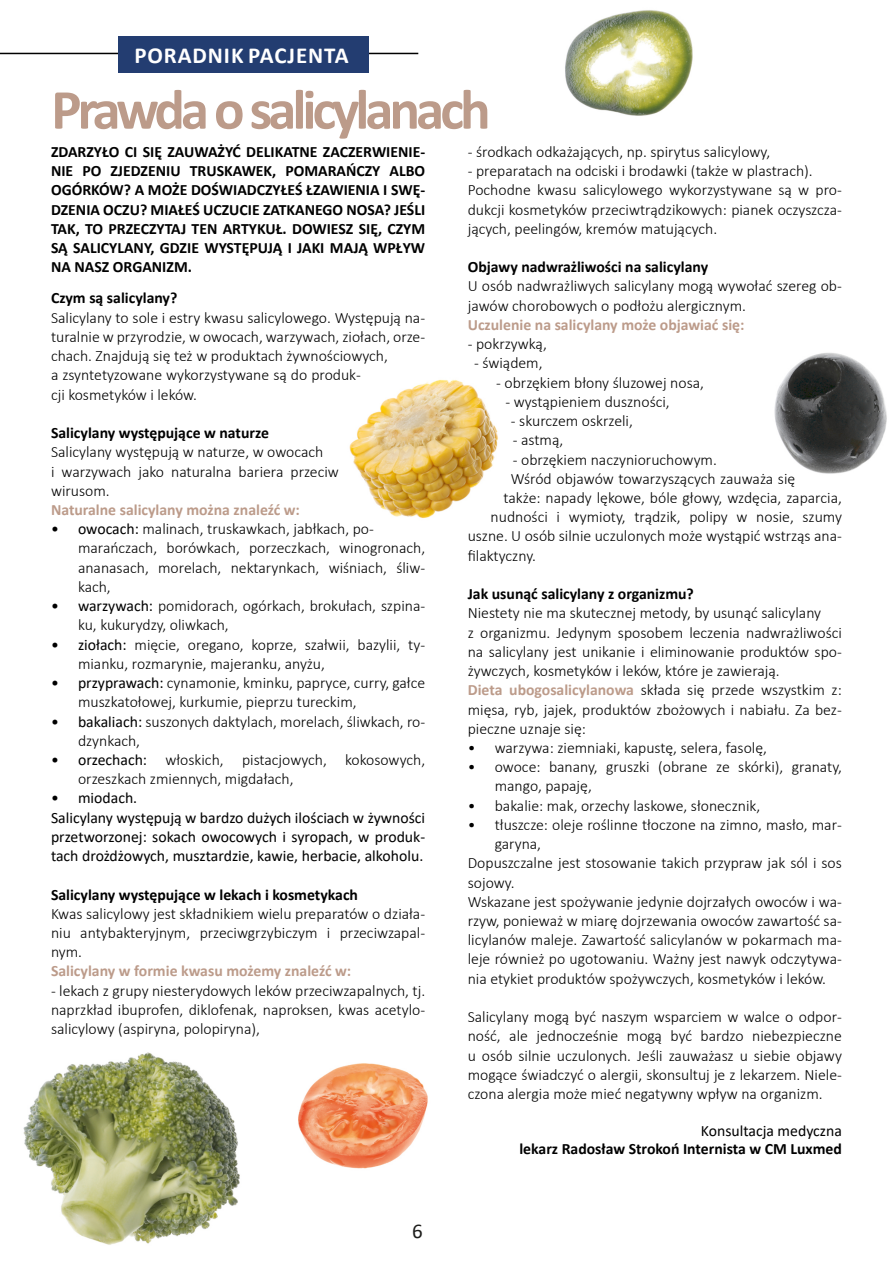
<style>
.page{position:relative;width:893px;height:1263px;background:#fff}
.page>*{position:absolute;margin:0;border:0;box-sizing:border-box;transform-origin:0 0}
.t1{font:700 57px "Calibri";letter-spacing:-.07em;color:#bc9b8a}
.t2{font:700 22.95px "Calibri";letter-spacing:.04em;color:#fff}
.t3{font:21px "Calibri";color:#1d1d1b}
.t4{font:300 15.75px/19.2px "Calibri";color:#000}
.t5{font:700 15.75px/19.2px "Calibri";color:#000;text-align:justify}
.t6{font:15.75px/19.2px "Calibri";color:#000}
.t7{font:700 15.75px "Calibri";color:#bc9b8a}
.s1{font-weight:400}
.s2{font-weight:700;color:#bc9b8a}
</style>
<div class="page">
<img style="left:349px;top:380px;width:149px;height:138px">
<hr style="left:0;top:53px;width:418px;height:1px;background:#000">
<div style="left:118px;top:36px;width:251px;height:37px;background:#233d71"></div>
<img style="left:298px;top:1063px;width:130px;height:106px">
<img style="left:23px;top:1052px;width:217px;height:193px">
<img style="left:774px;top:353px;width:113px;height:121px">
<img style="left:565px;top:10px;width:128px;height:106px">
<h2 class="t2" style="left:134px;top:46px;width:216px">PORADNIK PACJENTA</h2>
<h1 class="t1" style="left:51px;top:86px;width:441px">Prawda o salicylanach</h1>
<p class="t5" style="left:51px;top:143px;width:376px">ZDARZYŁO CI SIĘ ZAUWAŻYĆ DELIKATNE ZACZERWIENIE-NIE PO ZJEDZENIU TRUSKAWEK, POMARAŃCZY ALBO OGÓRKÓW? A MOŻE DOŚWIADCZYŁEŚ ŁZAWIENIA I SWĘ-DZENIA OCZU? MIAŁEŚ UCZUCIE ZATKANEGO NOSA? JEŚLI TAK, TO PRZECZYTAJ TEN ARTYKUŁ. DOWIESZ SIĘ, CZYM SĄ SALICYLANY, GDZIE WYSTĘPUJĄ I JAKI MAJĄ WPŁYW NA NASZ ORGANIZM.</p>
<p class="t5" style="left:51px;top:290px;width:128px">Czym są salicylany?</p>
<p class="t4" style="left:51px;top:309px;width:376px">Salicylany to sole i estry kwasu salicylowego. Występują na&shy;turalnie w przyrodzie, w owocach, warzywach, ziołach, orze&shy;chach. Znajdują się też w produktach żywnościowych,<br>a zsyntetyzowane wykorzystywane są do produk-<br>cji kosmetyków i leków.</p>
<p class="t5" style="left:51px;top:424px;width:219px">Salicylany występujące w naturze</p>
<p class="t4" style="left:51px;top:444px;width:289px">Salicylany występują w naturze, w owocach<br>i warzywach jako naturalna bariera przeciw wirusom.</p>
<p class="t7" style="left:51px;top:503px;width:250px">Naturalne salicylany można znaleźć w:</p>
<p class="t4" style="left:78px;top:521px;width:349px;text-indent:-27px"><span class="s1">• owocach:</span> malinach, truskawkach, jabłkach, po&shy;marańczach, borówkach, porzeczkach, winogronach, ananasach, morelach, nektarynkach, wiśniach, śliw&shy;kach,</p>
<p class="t4" style="left:78px;top:598px;width:349px;text-indent:-27px"><span class="s1">• warzywach:</span> pomidorach, ogórkach, brokułach, szpina&shy;ku, kukurydzy, oliwkach,</p>
<p class="t4" style="left:78px;top:636px;width:349px;text-indent:-27px"><span class="s1">• ziołach:</span> mięcie, oregano, koprze, szałwii, bazylii, ty&shy;mianku, rozmarynie, majeranku, anyżu,</p>
<p class="t4" style="left:78px;top:674px;width:349px;text-indent:-27px"><span class="s1">• przyprawach:</span> cynamonie, kminku, papryce, curry, gałce muszkatołowej, kurkumie, pieprzu tureckim,</p>
<p class="t4" style="left:78px;top:713px;width:349px;text-indent:-27px"><span class="s1">• bakaliach:</span> suszonych daktylach, morelach, śliwkach, ro&shy;dzynkach,</p>
<p class="t4" style="left:78px;top:751px;width:349px;text-indent:-27px"><span class="s1">• orzechach:</span> włoskich, pistacjowych, kokosowych, orzeszkach zmiennych, migdałach,</p>
<p class="t6" style="left:51px;top:790px;width:376px">• miodach.<br>Salicylany występują w bardzo dużych ilościach w żywności przetworzonej: sokach owocowych i syropach, w produk&shy;tach drożdżowych, musztardzie, kawie, herbacie, alkoholu.</p>
<p class="t5" style="left:51px;top:886px;width:309px">Salicylany występujące w lekach i kosmetykach</p>
<p class="t4" style="left:51px;top:905px;width:376px;text-align:justify">Kwas salicylowy jest składnikiem wielu preparatów o działa&shy;niu antybakteryjnym, przeciwgrzybiczym i przeciwzapal&shy;nym.</p>
<p class="t7" style="left:51px;top:965px;width:302px">Salicylany w formie kwasu możemy znaleźć w:</p>
<p class="t4" style="left:51px;top:982px;width:376px;text-align:justify">- lekach z grupy niesterydowych leków przeciwzapalnych, tj. naprzkład ibuprofen, diklofenak, naproksen, kwas acetylo&shy;salicylowy (aspiryna, polopiryna),</p>
<p class="t4" style="left:468px;top:143px;width:304px">- środkach odkażających, np. spirytus salicylowy,</p>
<p class="t4" style="left:468px;top:163px;width:376px">- preparatach na odciski i brodawki (także w plastrach).<br>Pochodne kwasu salicylowego wykorzystywane są w pro&shy;dukcji kosmetyków przeciwtrądzikowych: pianek oczyszcza&shy;jących, peelingów, kremów matujących.</p>
<p class="t5" style="left:468px;top:259px;width:242px">Objawy nadwrażliwości na salicylany</p>
<p class="t4" style="left:468px;top:278px;width:376px">U osób nadwrażliwych salicylany mogą wywołać szereg ob&shy;jawów chorobowych o podłożu alergicznym.</p>
<p class="t7" style="left:468px;top:318px;width:278px">Uczulenie na salicylany może objawiać się:</p>
<p class="t4" style="left:468px;top:336px;width:81px">- pokrzywką,</p>
<p class="t4" style="left:474px;top:355px;width:70px">- świądem,</p>
<p class="t4" style="left:496px;top:374px;width:209px">- obrzękiem błony śluzowej nosa,</p>
<p class="t4" style="left:505px;top:393px;width:166px">- wystąpieniem duszności,</p>
<p class="t4" style="left:511px;top:412px;width:124px">- skurczem oskrzeli,</p>
<p class="t4" style="left:513px;top:432px;width:52px">- astmą,</p>
<p class="t4" style="left:513px;top:451px;width:206px">- obrzękiem naczynioruchowym.</p>
<p class="t4" style="left:511px;top:470px;width:286px">Wśród objawów towarzyszących zauważa się</p>
<p class="t4" style="left:504px;top:489px;width:340px">także: napady lękowe, bóle głowy, wzdęcia, zaparcia,</p>
<p class="t4" style="left:491px;top:509px;width:353px">nudności i wymioty, trądzik, polipy w nosie, szumy</p>
<p class="t4" style="left:468px;top:528px;width:376px">uszne. U osób silnie uczulonych może wystąpić wstrząs ana-</p>
<p class="t4" style="left:468px;top:547px;width:70px">filaktyczny.</p>
<p class="t5" style="left:468px;top:586px;width:228px">Jak usunąć salicylany z organizmu?</p>
<p class="t4" style="left:468px;top:605px;width:376px">Niestety nie ma skutecznej metody, by usunąć salicylany<br>z organizmu. Jedynym sposobem leczenia nadwrażliwości na salicylany jest unikanie i eliminowanie produktów spo&shy;żywczych, kosmetyków i leków, które je zawierają.<br><span class="s2">Dieta ubogosalicylanowa</span> składa się przede wszystkim z: mięsa, ryb, jajek, produktów zbożowych i nabiału. Za bez&shy;pieczne uznaje się:</p>
<p class="t4" style="left:468px;top:739px;width:301px">• warzywa: ziemniaki, kapustę, selera, fasolę,</p>
<p class="t4" style="left:495px;top:759px;width:349px;text-indent:-27px">• owoce: banany, gruszki (obrane ze skórki), granaty, mango, papaję,</p>
<p class="t4" style="left:468px;top:797px;width:294px">• bakalie: mak, orzechy laskowe, słonecznik,</p>
<p class="t4" style="left:468px;top:816px;width:376px">• tłuszcze: oleje roślinne tłoczone na zimno, masło, mar-</p>
<p class="t4" style="left:495px;top:835px;width:48px">garyna,</p>
<p class="t4" style="left:468px;top:855px;width:376px">Dopuszczalne jest stosowanie takich przypraw jak sól i sos</p>
<p class="t4" style="left:468px;top:874px;width:48px">sojowy.</p>
<p class="t4" style="left:468px;top:893px;width:376px">Wskazane jest spożywanie jedynie dojrzałych owoców i wa-</p>
<p class="t4" style="left:468px;top:912px;width:376px">rzyw, ponieważ w miarę dojrzewania owoców zawartość sa-</p>
<p class="t4" style="left:468px;top:932px;width:376px">licylanów maleje. Zawartość salicylanów w pokarmach ma-</p>
<p class="t4" style="left:468px;top:951px;width:376px">leje również po ugotowaniu. Ważny jest nawyk odczytywa-</p>
<p class="t4" style="left:468px;top:970px;width:360px">nia etykiet produktów spożywczych, kosmetyków i leków.</p>
<p class="t4" style="left:468px;top:1009px;width:376px;text-align:justify">Salicylany mogą być naszym wsparciem w walce o odpor&shy;ność, ale jednocześnie mogą być bardzo niebezpieczne u osób silnie uczulonych. Jeśli zauważasz u siebie objawy mogące świadczyć o alergii, skonsultuj je z lekarzem. Niele&shy;czona alergia może mieć negatywny wpływ na organizm.</p>
<p class="t6" style="left:701px;top:1123px;width:143px">Konsultacja medyczna</p>
<p class="t5" style="left:519px;top:1141px;width:324px">lekarz Radosław Strokoń Internista w CM Luxmed</p>
<h3 class="t3" style="left:412px;top:1222px;width:12px">6</h3>
</div>
